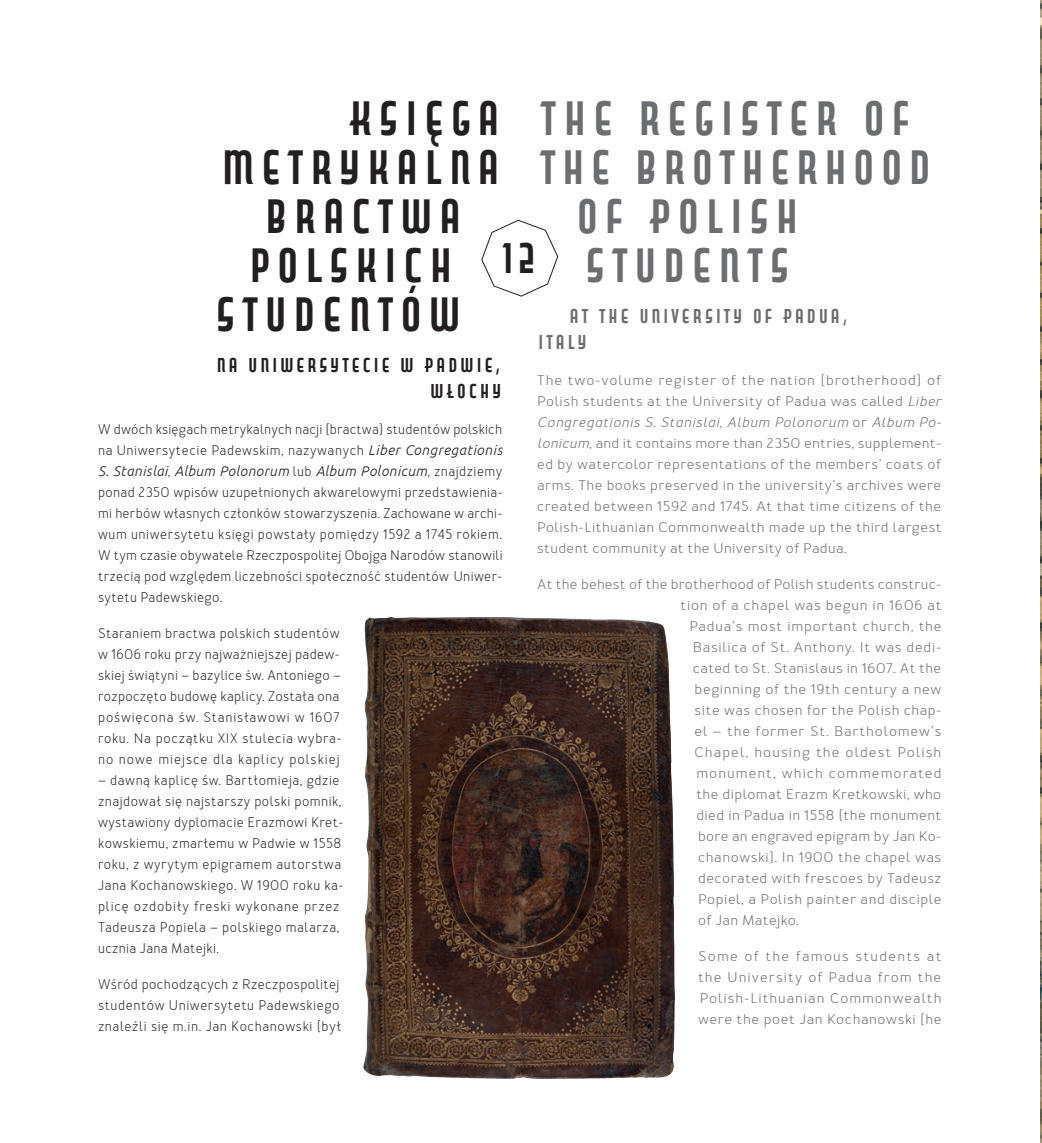
<style>
.page{position:relative;width:1042px;height:1143px;background:#fff}
.page>*{position:absolute;margin:0;border:0;box-sizing:border-box;transform-origin:0 0}
.t1{font:42px "Capitol Bold Capitals";letter-spacing:.025em;color:#6c6d70}
.t2{font:42px "Capitol Bold Capitals";letter-spacing:.025em;color:#231f20}
.t3{font:37.1px "Capitol Bold Capitals";color:#231f20}
.t4{font:17.5px/26.2px "Capitol Bold Capitals";letter-spacing:.025em;color:#231f20;text-align:right}
.t5{font:17.5px/26.2px "Capitol Bold Capitals";letter-spacing:.025em;color:#6c6d70}
.t6{font:14px/21px "Merlo";letter-spacing:.035em;color:#6c6d70;text-align:justify;scale:1.1 1}
.t7{font:14px/21px "Merlo";letter-spacing:.035em;color:#231f20}
.t8{font:14px/21px "Merlo";letter-spacing:.015em;color:#231f20}
.t9{font:italic 300 14px "Ubuntu";letter-spacing:.035em;color:#231f20}
.t10{font:14px "Merlo";letter-spacing:.015em;color:#6c6d70;scale:1.1 1}
.t11{font:14px "Merlo";letter-spacing:.07em;color:#6c6d70;scale:1.1 1}
.t12{font:14px "Merlo";letter-spacing:.055em;color:#6c6d70;scale:1.1 1}
.t13{font:14px "Merlo";letter-spacing:.065em;color:#6c6d70;scale:1.1 1}
.s1{font-family:"Ubuntu";font-weight:300;font-style:italic}
.s2{font-family:"Merlo";font-weight:400;font-style:normal}
.s3{font-style:italic}
</style>
<div class="page">
<img style="left:1041px;top:3px;width:1px;height:1139px">
<img style="left:363px;top:617px;width:311px;height:462px">
<svg style="left:481px;top:220px;width:77px;height:77px"></svg>
<h1 class="t2" style="left:346px;top:95px;width:158px">KSIĘGA</h1>
<h1 class="t2" style="left:219px;top:144px;width:285px">METRYKALNA</h1>
<h1 class="t2" style="left:262px;top:193px;width:203px">BRACTWA</h1>
<h1 class="t2" style="left:246px;top:242px;width:210px">POLSKICH</h1>
<h1 class="t2" style="left:213px;top:291px;width:252px">STUDENTÓW</h1>
<p class="t4" style="left:215px;top:352px;width:288px">NA UNIWERSYTECIE W PADWIE,<br>WŁOCHY</p>
<p class="t8" style="left:98px;top:419px;width:406px">W dwóch księgach metrykalnych nacji (bractwa) studentów polskich na Uniwersytecie Padewskim, nazywanych <span class="s1">Liber Congregationis</span></p>
<p class="t9" style="left:98px;top:462px;width:406px">S. Stanislai<span class="s2">,</span> Album Polonorum <span class="s2">lub</span> Album Polonicum<span class="s2">, znajdziemy</span></p>
<p class="t7" style="left:98px;top:482px;width:406px;text-align:justify">ponad 2350 wpisów uzupełnionych akwarelowymi przedstawienia&shy;mi herbów własnych członków stowarzyszenia. Zachowane w archi&shy;wum uniwersytetu księgi powstały pomiędzy 1592 a 1745 rokiem.<br>W tym czasie obywatele Rzeczpospolitej Obojga Narodów stanowili trzecią pod względem liczebności społeczność studentów Uniwer&shy;sytetu Padewskiego.</p>
<p class="t7" style="left:98px;top:623px;width:245px">Staraniem bractwa polskich studentów w 1606 roku przy najważniejszej padew&shy;skiej świątyni – bazylice św. Antoniego – rozpoczęto budowę kaplicy. Została ona poświęcona św. Stanisławowi w 1607 roku. Na początku XIX stulecia wybra&shy;no nowe miejsce dla kaplicy polskiej</p>
<p class="t7" style="left:98px;top:770px;width:247px">– dawną kaplicę św. Bartłomieja, gdzie znajdował się najstarszy polski pomnik, wystawiony dyplomacie Erazmowi Kret&shy;kowskiemu, zmarłemu w Padwie w 1558 roku, z wyrytym epigramem autorstwa Jana Kochanowskiego. W 1900 roku ka&shy;plicę ozdobiły freski wykonane przez Tadeusza Popiela – polskiego malarza, ucznia Jana Matejki.</p>
<p class="t7" style="left:98px;top:974px;width:245px">Wśród pochodzących z Rzeczpospolitej studentów Uniwersytetu Padewskiego znaleźli się m.in. Jan Kochanowski (był</p>
<h1 class="t1" style="left:537px;top:95px;width:377px">THE REGISTER OF</h1>
<h1 class="t1" style="left:537px;top:144px;width:398px">THE BROTHERHOOD</h1>
<h1 class="t1" style="left:574px;top:193px;width:229px">OF POLISH</h1>
<h1 class="t1" style="left:583px;top:242px;width:211px">STUDENTS</h1>
<p class="t5" style="left:537px;top:303px;width:314px;text-indent:32px">AT THE UNIVERSITY OF PADUA,<br>ITALY</p>
<p class="t6" style="left:537px;top:370px;width:369px">The two-volume register of the nation (brotherhood) of Polish students at the University of Padua was called <span class="s3">Liber Congregationis S. Stanislai</span>, <span class="s3">Album Polonorum</span> or <span class="s3">Album Po&shy;lonicum</span>, and it contains more than 2350 entries, supplement&shy;ed by watercolor representations of the members’ coats of arms. The books preserved in the university’s archives were created between 1592 and 1745. At that time citizens of the Polish-Lithuanian Commonwealth made up the third largest student community at the University of Padua.</p>
<p class="t10" style="left:537px;top:576px;width:369px">At the behest of the brotherhood of Polish students construc-</p>
<p class="t6" style="left:681px;top:595px;width:239px">tion of a chapel was begun in 1606 at</p>
<p class="t6" style="left:689px;top:616px;width:231px">Padua’s most important church, the</p>
<p class="t6" style="left:693px;top:637px;width:227px">Basilica of St. Anthony. It was dedi-</p>
<p class="t6" style="left:693px;top:658px;width:227px">cated to St. Stanislaus in 1607. At the</p>
<p class="t6" style="left:695px;top:679px;width:226px">beginning of the 19th century a new</p>
<p class="t6" style="left:695px;top:700px;width:226px">site was chosen for the Polish chap-</p>
<p class="t12" style="left:695px;top:723px;width:226px">el – the former St. Bartholomew’s</p>
<p class="t11" style="left:695px;top:744px;width:226px">Chapel, housing the oldest Polish</p>
<p class="t13" style="left:696px;top:765px;width:224px">monument, which commemorated</p>
<p class="t6" style="left:696px;top:784px;width:224px">the diplomat Erazm Kretkowski, who</p>
<p class="t6" style="left:696px;top:805px;width:224px">died in Padua in 1558 (the monument</p>
<p class="t6" style="left:698px;top:826px;width:223px">bore an engraved epigram by Jan Ko-</p>
<p class="t6" style="left:698px;top:847px;width:223px">chanowski). In 1900 the chapel was</p>
<p class="t6" style="left:698px;top:868px;width:223px">decorated with frescoes by Tadeusz</p>
<p class="t6" style="left:698px;top:889px;width:223px">Popiel, a Polish painter and disciple</p>
<p class="t6" style="left:698px;top:910px;width:93px">of Jan Matejko.</p>
<p class="t6" style="left:698px;top:946px;width:223px">Some of the famous students at the University of Padua from the Polish-Lithuanian Commonwealth were the poet Jan Kochanowski (he</p>
<h2 class="t3" style="left:500px;top:239px;width:40px">12</h2>
</div>
